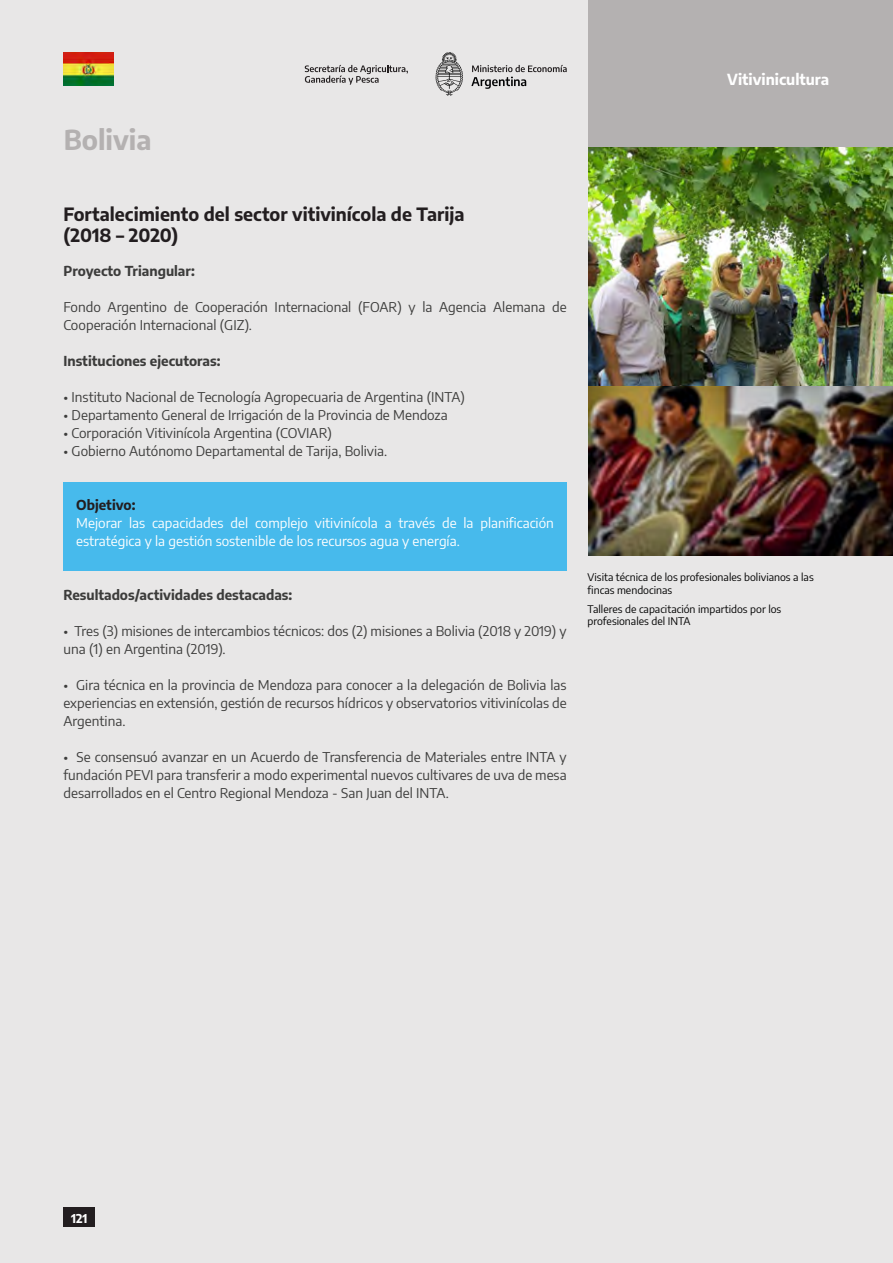
<style>
.page{position:relative;width:893px;height:1263px;background:#e8e7e7}
.page>*{position:absolute;margin:0;border:0;box-sizing:border-box;transform-origin:0 0}
.t1{font:700 27px "Encode Sans";color:#b4b1b1}
.t2{font:700 18px/21px "Encode Sans";color:#231e20}
.t3{font:700 15px "Encode Sans";color:#fff}
.t4{font:13.5px/18px "Encode Sans";color:#3c3c3b}
.t5{font:13.5px/18px "Encode Sans";color:#fff}
.t6{font:700 13.5px "Encode Sans";color:#3c3c3b}
.t7{font:700 13.5px "Encode Sans";color:#231e20}
.t8{font:700 12px "Encode Sans";color:#fff}
.t9{font:10.5px/12.6px "Encode Sans";color:#000}
</style>
<div class="page">
<div style="left:64px;top:1208px;width:31px;height:19px;background:#231e20"></div>
<svg style="left:436px;top:52px;width:27px;height:44px"></svg>
<svg style="left:305px;top:65px;width:103px;height:20px"></svg>
<svg style="left:471px;top:65px;width:96px;height:24px"></svg>
<div style="left:64px;top:482px;width:503px;height:88px;background:#47baec"></div>
<img style="left:588px;top:147px;width:305px;height:408px">
<div style="left:588px;top:0;width:305px;height:147px;background:#b4b1b1"></div>
<img style="left:64px;top:53px;width:49px;height:32px">
<h1 class="t1" style="left:64px;top:120px;width:89px">Bolivia</h1>
<p class="t3" style="left:727px;top:68px;width:103px">Vitivinicultura</p>
<h2 class="t2" style="left:64px;top:202px;width:403px">Fortalecimiento del sector vitivinícola de Tarija (2018 – 2020)</h2>
<p class="t6" style="left:64px;top:261px;width:133px">Proyecto Triangular:</p>
<p class="t4" style="left:64px;top:298px;width:505px">Fondo Argentino de Cooperación Internacional (FOAR) y la Agencia Alemana de<br>Cooperación Internacional (GIZ).</p>
<p class="t6" style="left:64px;top:351px;width:158px">Instituciones ejecutoras:</p>
<p class="t4" style="left:64px;top:388px;width:403px">• Instituto Nacional de Tecnología Agropecuaria de Argentina (INTA)</p>
<p class="t4" style="left:64px;top:406px;width:386px">• Departamento General de Irrigación de la Provincia de Mendoza</p>
<p class="t4" style="left:64px;top:424px;width:270px">• Corporación Vitivinícola Argentina (COVIAR)</p>
<p class="t4" style="left:64px;top:442px;width:325px">• Gobierno Autónomo Departamental de Tarija, Bolivia.</p>
<p class="t7" style="left:76px;top:495px;width:61px">Objetivo:</p>
<p class="t5" style="left:76px;top:514px;width:479px">Mejorar las capacidades del complejo vitivinícola a través de la planificación estratégica y la gestión sostenible de los recursos agua y energía.</p>
<p class="t6" style="left:64px;top:585px;width:230px">Resultados/actividades destacadas:</p>
<p class="t4" style="left:64px;top:622px;width:505px">• Tres (3) misiones de intercambios técnicos: dos (2) misiones a Bolivia (2018 y 2019) y una (1) en Argentina (2019).</p>
<p class="t4" style="left:64px;top:676px;width:505px;text-align:justify">• Gira técnica en la provincia de Mendoza para conocer a la delegación de Bolivia las experiencias en extensión, gestión de recursos hídricos y observatorios vitivinícolas de Argentina.</p>
<p class="t4" style="left:64px;top:748px;width:505px;text-align:justify">• Se consensuó avanzar en un Acuerdo de Transferencia de Materiales entre INTA y fundación PEVI para transferir a modo experimental nuevos cultivares de uva de mesa desarrollados en el Centro Regional Mendoza - San Juan del INTA.</p>
<p class="t9" style="left:588px;top:571px;width:228px">Visita técnica de los profesionales bolivianos a las fincas mendocinas</p>
<p class="t9" style="left:588px;top:602px;width:195px">Talleres de capacitación impartidos por los profesionales del INTA</p>
<p class="t8" style="left:71px;top:1209px;width:18px">121</p>
</div>
